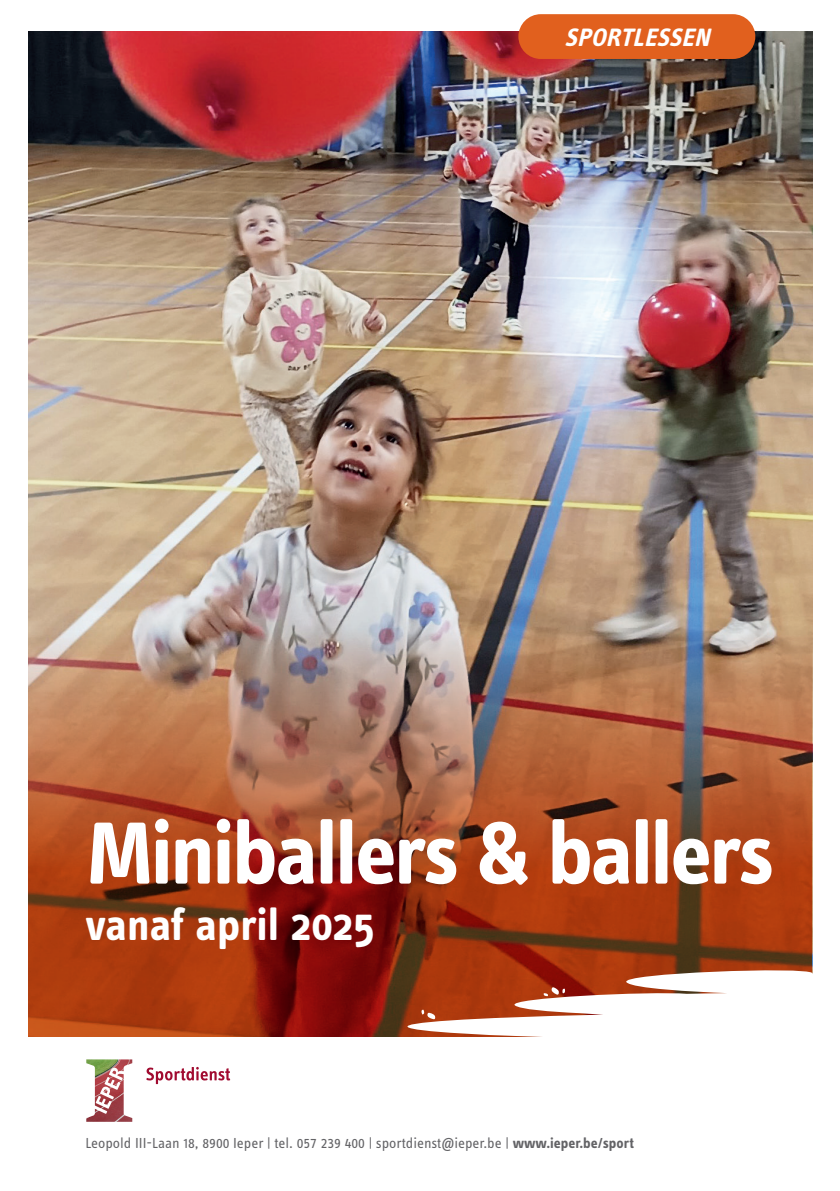
<style>
.page{position:relative;width:840px;height:1191px;background:#fff}
.page>*{position:absolute;margin:0;border:0;box-sizing:border-box;transform-origin:0 0}
.t1{font:700 91px "Info OT Text";letter-spacing:-.03em;color:#fff}
.t2{font:700 46px "Info OT Text";color:#fff}
.t3{font:italic 700 26px "Info OT Text";color:#fff}
.t4{font:15px "Info OT Text";color:#636366}
.s1{font-weight:700}
</style>
<div class="page">
<img style="left:29px;top:31px;width:782px;height:601px">
<img style="left:29px;top:632px;width:782px;height:405px">
<svg style="left:146px;top:1067px;width:84px;height:17px"></svg>
<img style="left:86px;top:1059px;width:46px;height:62px">
<div style="left:518px;top:14px;width:236px;height:45px;background:#e1601e;border-radius:22px"></div>
<svg style="left:323px;top:966px;width:490px;height:71px"></svg>
<h3 class="t3" style="left:564px;top:21px;width:154px">SPORTLESSEN</h3>
<h1 class="t1" style="left:86px;top:797px;width:690px">Miniballers &amp; ballers</h1>
<h2 class="t2" style="left:86px;top:896px;width:290px">vanaf april 2025</h2>
<p class="t4" style="left:86px;top:1133px;width:549px">Leopold III-Laan 18, 8900 Ieper | tel. 057 239 400 | sportdienst@ieper.be | <span class="s1">www.ieper.be/sport</span></p>
</div>
